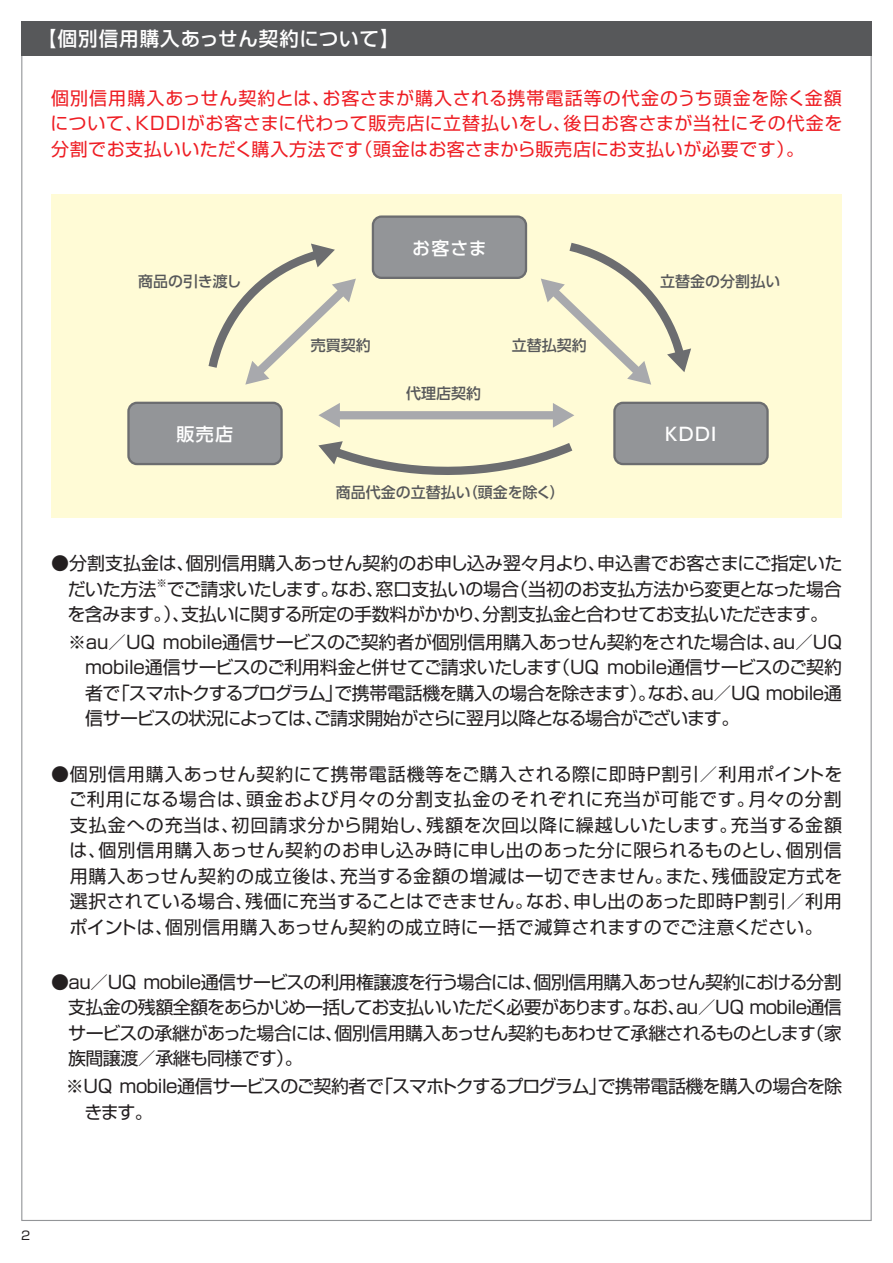
<style>
.page{position:relative;width:893px;height:1263px;background:#fff}
.page>*{position:absolute;margin:0;border:0;box-sizing:border-box;transform-origin:0 0}
.t1{font:500 19.5px "Shin Go Pro";letter-spacing:.05em;color:#fff}
.t2{font:18px/25.5px "Shin Go Pro";letter-spacing:-.025em;color:#231f20}
.t3{font:18px/25.5px "Shin Go Pro";letter-spacing:.03em;color:#ee1d23;text-align:justify}
.t4{font:18px "UD Shin Go Pro Medium 90 pv RKSJ H";letter-spacing:.08em;color:#fff}
.t5{font:15px "UD Shin Go Pro Medium 90 pv RKSJ H";color:#57585a}
.t6{font:12px "Shin Go Pro";color:#231f20}
.t7{font:10.5px "Shin Go Pro";color:#231f20}
</style>
<div class="page">
<div style="left:51px;top:194px;width:791px;height:323px;background:#fffbd6"></div>
<div style="left:614px;top:403px;width:153px;height:61px;background:#939598;border-radius:9px"></div>
<div style="left:613px;top:402px;width:156px;height:63px;border:2px solid #6c6d70;border-radius:9px"></div>
<div style="left:128px;top:403px;width:154px;height:61px;background:#939598;border-radius:9px"></div>
<div style="left:127px;top:402px;width:156px;height:63px;border:2px solid #6c6d70;border-radius:9px"></div>
<svg style="left:208px;top:244px;width:148px;height:141px"></svg>
<svg style="left:541px;top:242px;width:150px;height:143px"></svg>
<div style="left:336px;top:411px;width:220px;height:8px;background:#a8a9ad"></div>
<svg style="left:553px;top:403px;width:21px;height:25px"></svg>
<svg style="left:318px;top:403px;width:22px;height:25px"></svg>
<svg style="left:318px;top:441px;width:255px;height:34px"></svg>
<div style="left:373px;top:217px;width:153px;height:61px;background:#939598;border-radius:9px"></div>
<div style="left:372px;top:215px;width:155px;height:64px;border:2px solid #6c6d70;border-radius:9px"></div>
<div style="left:21px;top:22px;width:851px;height:34px;background:#57585a"></div>
<p class="t1" style="left:37px;top:23px;width:364px">【個別信用購入あっせん契約について】</p>
<p class="t3" style="left:50px;top:83px;width:793px">個別信用購入あっせん契約とは、お客さまが購入される携帯電話等の代金のうち頭金を除く金額について、KDDIがお客さまに代わって販売店に立替払いをし、後日お客さまが当社にその代金を分割でお支払いいただく購入方法です（頭金はお客さまから販売店にお支払いが必要です）。</p>
<p class="t5" style="left:138px;top:270px;width:105px">商品の引き渡し</p>
<p class="t4" style="left:412px;top:233px;width:76px">お客さま</p>
<p class="t5" style="left:311px;top:333px;width:61px">売買契約</p>
<p class="t5" style="left:512px;top:333px;width:76px">立替払契約</p>
<p class="t5" style="left:406px;top:381px;width:76px">代理店契約</p>
<p class="t5" style="left:660px;top:270px;width:122px">立替金の分割払い</p>
<p class="t4" style="left:176px;top:419px;width:58px">販売店</p>
<p class="t4" style="left:665px;top:419px;width:53px">KDDI</p>
<p class="t5" style="left:336px;top:480px;width:231px">商品代金の立替払い（頭金を除く）</p>
<p class="t2" style="left:68px;top:548px;width:776px;text-indent:-17px">●分割支払金は、個別信用購入あっせん契約のお申し込み翌々月より、申込書でお客さまにご指定いただいた方法</p>
<p class="t7" style="left:156px;top:574px;width:12px">※</p>
<p class="t2" style="left:68px;top:574px;width:776px;text-indent:99px">でご請求いたします。なお、窓口支払いの場合（当初のお支払方法から変更となった場合を含みます。）、支払いに関する所定の手数料がかかり、分割支払金と合わせてお支払いただきます。</p>
<p class="t2" style="left:85px;top:627px;width:759px;text-align:justify;text-indent:-17px">※au／UQ mobile通信サービスのご契約者が個別信用購入あっせん契約をされた場合は、au／UQ mobile通信サービスのご利用料金と併せてご請求いたします（UQ mobile通信サービスのご契約者で「スマホトクするプログラム」で携帯電話機を購入の場合を除きます）。なお、au／UQ mobile通信サービスの状況によっては、ご請求開始がさらに翌月以降となる場合がございます。</p>
<p class="t2" style="left:69px;top:759px;width:775px;text-align:justify;text-indent:-18px">●個別信用購入あっせん契約にて携帯電話機等をご購入される際に即時P割引／利用ポイントをご利用になる場合は、頭金および月々の分割支払金のそれぞれに充当が可能です。月々の分割支払金への充当は、初回請求分から開始し、残額を次回以降に繰越しいたします。充当する金額は、個別信用購入あっせん契約のお申し込み時に申し出のあった分に限られるものとし、個別信用購入あっせん契約の成立後は、充当する金額の増減は一切できません。また、残価設定方式を選択されている場合、残価に充当することはできません。なお、申し出のあった即時P割引／利用ポイントは、個別信用購入あっせん契約の成立時に一括で減算されますのでご注意ください。</p>
<p class="t2" style="left:68px;top:967px;width:775px;text-align:justify;text-indent:-17px">●au／UQ mobile通信サービスの利用権譲渡を行う場合には、個別信用購入あっせん契約における分割支払金の残額全額をあらかじめ一括してお支払いいただく必要があります。なお、au／UQ mobile通信サービスの承継があった場合には、個別信用購入あっせん契約もあわせて承継されるものとします（家族間譲渡／承継も同様です）。</p>
<p class="t2" style="left:85px;top:1071px;width:759px;text-indent:-19px">※UQ mobile通信サービスのご契約者で「スマホトクするプログラム」で携帯電話機を購入の場合を除きます。</p>
<p class="t6" style="left:21px;top:1225px;width:11px">2</p>
</div>
